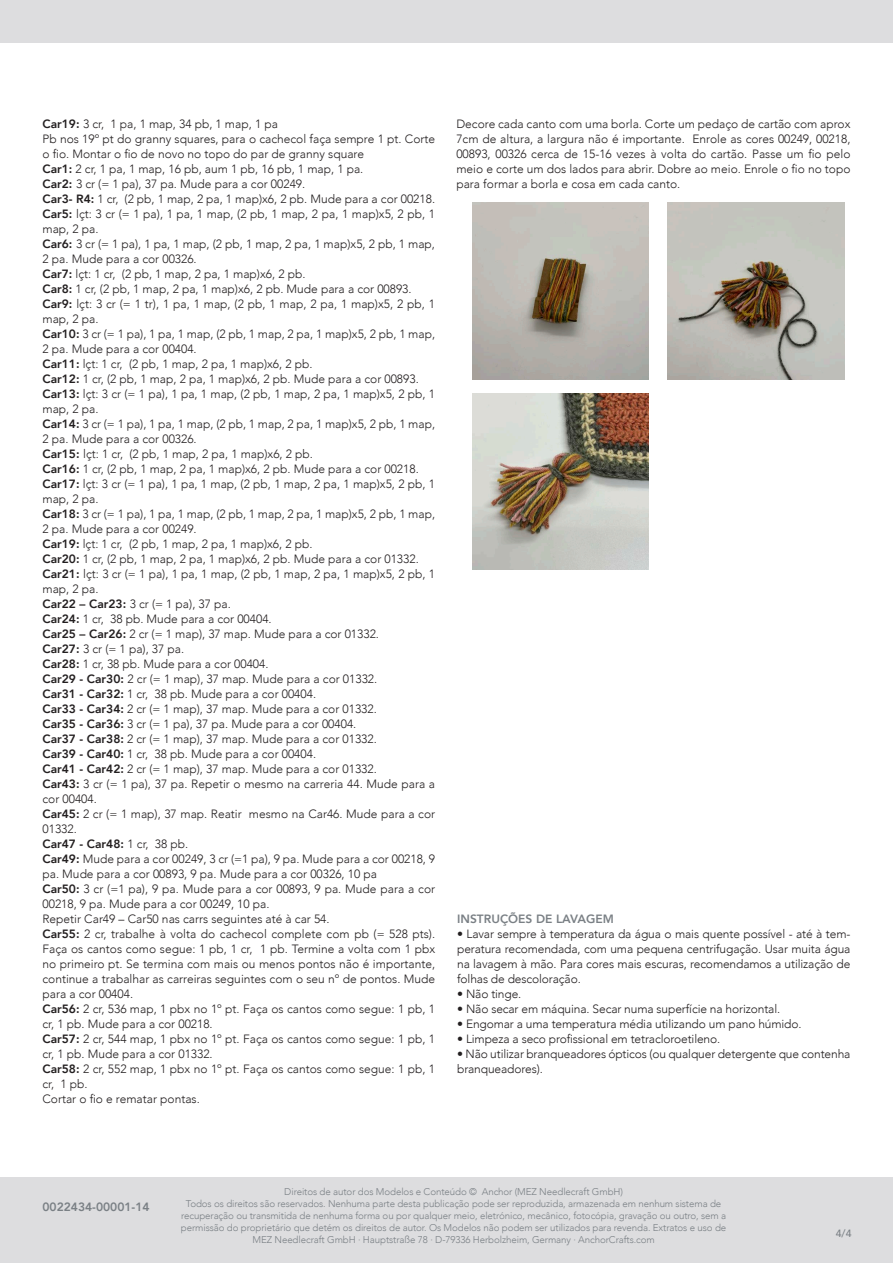
<style>
.page{position:relative;width:893px;height:1263px;background:#fff}
.page>*{position:absolute;margin:0;border:0;box-sizing:border-box;transform-origin:0 0}
.t1{font:300 12px/15px "Avenir";color:#231f20}
.Design_No{font:800 12px "Avenir";color:#7a8085}
.t2{font:800 12px "Avenir";color:#231f20}
.t3{font:500 10.5px "Avenir";color:#7a8085}
.t4{font:300 9.75px/12px "Avenir";letter-spacing:-.01em;color:#7a8085;text-align:center}
.s1{font-weight:800}
.s2{font-weight:300}
</style>
<div class="page">
<div style="left:0;top:0;width:893px;height:43px;background:#dddddf"></div>
<img style="left:472px;top:203px;width:176px;height:176px">
<img style="left:472px;top:393px;width:176px;height:177px">
<img style="left:668px;top:203px;width:176px;height:176px">
<div style="left:0;top:1178px;width:893px;height:85px;background:#dddddf"></div>
<p class="t1" style="left:43px;top:116px;width:237px"><span class="s1">Car19:</span> 3 cr, 1 pa, 1 map, 34 pb, 1 map, 1 pa</p>
<p class="t1" style="left:43px;top:131px;width:394px">Pb nos 19º pt do granny squares, para o cachecol faça sempre 1 pt. Corte o fio. Montar o fio de novo no topo do par de granny square</p>
<p class="t1" style="left:43px;top:161px;width:322px"><span class="s1">Car1:</span> 2 cr, 1 pa, 1 map, 16 pb, aum 1 pb, 16 pb, 1 map, 1 pa.</p>
<p class="t1" style="left:43px;top:176px;width:264px"><span class="s1">Car2:</span> 3 cr (= 1 pa), 37 pa. Mude para a cor 00249.</p>
<p class="t1" style="left:43px;top:191px;width:394px"><span class="s1">Car3- R4:</span> 1 cr, (2 pb, 1 map, 2 pa, 1 map)x6, 2 pb. Mude para a cor 00218.</p>
<p class="t1" style="left:43px;top:206px;width:394px"><span class="s1">Car5:</span> lçt: 3 cr (= 1 pa), 1 pa, 1 map, (2 pb, 1 map, 2 pa, 1 map)x5, 2 pb, 1 map, 2 pa.</p>
<p class="t1" style="left:43px;top:236px;width:394px"><span class="s1">Car6:</span> 3 cr (= 1 pa), 1 pa, 1 map, (2 pb, 1 map, 2 pa, 1 map)x5, 2 pb, 1 map,<br>2 pa. Mude para a cor 00326.</p>
<p class="t1" style="left:43px;top:266px;width:264px"><span class="s1">Car7:</span> lçt: 1 cr, (2 pb, 1 map, 2 pa, 1 map)x6, 2 pb.</p>
<p class="t1" style="left:43px;top:281px;width:371px"><span class="s1">Car8:</span> 1 cr, (2 pb, 1 map, 2 pa, 1 map)x6, 2 pb. Mude para a cor 00893.</p>
<p class="t1" style="left:43px;top:296px;width:394px"><span class="s1">Car9:</span> lçt: 3 cr (= 1 tr), 1 pa, 1 map, (2 pb, 1 map, 2 pa, 1 map)x5, 2 pb, 1 map, 2 pa.</p>
<p class="t1" style="left:43px;top:326px;width:394px"><span class="s1">Car10:</span> 3 cr (= 1 pa), 1 pa, 1 map, (2 pb, 1 map, 2 pa, 1 map)x5, 2 pb, 1 map,<br>2 pa. Mude para a cor 00404.</p>
<p class="t1" style="left:43px;top:356px;width:272px"><span class="s1">Car11:</span> lçt: 1 cr, (2 pb, 1 map, 2 pa, 1 map)x6, 2 pb.</p>
<p class="t1" style="left:43px;top:371px;width:378px"><span class="s1">Car12:</span> 1 cr, (2 pb, 1 map, 2 pa, 1 map)x6, 2 pb. Mude para a cor 00893.</p>
<p class="t1" style="left:43px;top:386px;width:394px"><span class="s1">Car13:</span> lçt: 3 cr (= 1 pa), 1 pa, 1 map, (2 pb, 1 map, 2 pa, 1 map)x5, 2 pb, 1 map, 2 pa.</p>
<p class="t1" style="left:43px;top:416px;width:394px"><span class="s1">Car14:</span> 3 cr (= 1 pa), 1 pa, 1 map, (2 pb, 1 map, 2 pa, 1 map)x5, 2 pb, 1 map,<br>2 pa. Mude para a cor 00326.</p>
<p class="t1" style="left:43px;top:446px;width:272px"><span class="s1">Car15:</span> lçt: 1 cr, (2 pb, 1 map, 2 pa, 1 map)x6, 2 pb.</p>
<p class="t1" style="left:43px;top:461px;width:378px"><span class="s1">Car16:</span> 1 cr, (2 pb, 1 map, 2 pa, 1 map)x6, 2 pb. Mude para a cor 00218.</p>
<p class="t1" style="left:43px;top:476px;width:394px"><span class="s1">Car17:</span> lçt: 3 cr (= 1 pa), 1 pa, 1 map, (2 pb, 1 map, 2 pa, 1 map)x5, 2 pb, 1 map, 2 pa.</p>
<p class="t1" style="left:43px;top:506px;width:394px"><span class="s1">Car18:</span> 3 cr (= 1 pa), 1 pa, 1 map, (2 pb, 1 map, 2 pa, 1 map)x5, 2 pb, 1 map,<br>2 pa. Mude para a cor 00249.</p>
<p class="t1" style="left:43px;top:536px;width:272px"><span class="s1">Car19:</span> lçt: 1 cr, (2 pb, 1 map, 2 pa, 1 map)x6, 2 pb.</p>
<p class="t1" style="left:43px;top:551px;width:378px"><span class="s1">Car20:</span> 1 cr, (2 pb, 1 map, 2 pa, 1 map)x6, 2 pb. Mude para a cor 01332.</p>
<p class="t1" style="left:43px;top:566px;width:394px"><span class="s1">Car21:</span> lçt: 3 cr (= 1 pa), 1 pa, 1 map, (2 pb, 1 map, 2 pa, 1 map)x5, 2 pb, 1 map, 2 pa.</p>
<p class="t1" style="left:43px;top:596px;width:190px"><span class="s1">Car22 – Car23:</span> 3 cr (= 1 pa), 37 pa.</p>
<p class="t1" style="left:43px;top:611px;width:231px"><span class="s1">Car24:</span> 1 cr, 38 pb. Mude para a cor 00404.</p>
<p class="t1" style="left:43px;top:626px;width:338px"><span class="s1">Car25 – Car26:</span> 2 cr (= 1 map), 37 map. Mude para a cor 01332.</p>
<p class="t1" style="left:43px;top:641px;width:143px"><span class="s1">Car27:</span> 3 cr (= 1 pa), 37 pa.</p>
<p class="t1" style="left:43px;top:656px;width:228px"><span class="s1">Car28:</span> 1 cr, 38 pb. Mude para a cor 00404.</p>
<p class="t1" style="left:43px;top:671px;width:336px"><span class="s1">Car29 - Car30:</span> 2 cr (= 1 map), 37 map. Mude para a cor 01332.</p>
<p class="t1" style="left:43px;top:686px;width:275px"><span class="s1">Car31 - Car32:</span> 1 cr, 38 pb. Mude para a cor 00404.</p>
<p class="t1" style="left:43px;top:701px;width:336px"><span class="s1">Car33 - Car34:</span> 2 cr (= 1 map), 37 map. Mude para a cor 01332.</p>
<p class="t1" style="left:43px;top:716px;width:315px"><span class="s1">Car35 - Car36:</span> 3 cr (= 1 pa), 37 pa. Mude para a cor 00404.</p>
<p class="t1" style="left:43px;top:731px;width:336px"><span class="s1">Car37 - Car38:</span> 2 cr (= 1 map), 37 map. Mude para a cor 01332.</p>
<p class="t1" style="left:43px;top:746px;width:275px"><span class="s1">Car39 - Car40:</span> 1 cr, 38 pb. Mude para a cor 00404.</p>
<p class="t1" style="left:43px;top:761px;width:336px"><span class="s1">Car41 - Car42:</span> 2 cr (= 1 map), 37 map. Mude para a cor 01332.</p>
<p class="t1" style="left:43px;top:776px;width:394px"><span class="s1">Car43:</span> 3 cr (= 1 pa), 37 pa. Repetir o mesmo na carreria 44. Mude para a cor 00404.</p>
<p class="t1" style="left:43px;top:806px;width:394px"><span class="s1">Car45:</span> 2 cr (= 1 map), 37 map. Reatir mesmo na Car46. Mude para a cor<br>01332.</p>
<p class="t2" style="left:43px;top:834px;width:147px">Car47 - Car48: <span class="s2">1 cr, 38 pb.</span></p>
<p class="t1" style="left:43px;top:851px;width:394px"><span class="s1">Car49:</span> Mude para a cor 00249, 3 cr (=1 pa), 9 pa. Mude para a cor 00218, 9 pa. Mude para a cor 00893, 9 pa. Mude para a cor 00326, 10 pa</p>
<p class="t1" style="left:43px;top:881px;width:394px"><span class="s1">Car50:</span> 3 cr (=1 pa), 9 pa. Mude para a cor 00893, 9 pa. Mude para a cor<br>00218, 9 pa. Mude para a cor 00249, 10 pa.</p>
<p class="t1" style="left:43px;top:911px;width:289px">Repetir Car49 – Car50 nas carrs seguintes até à car 54.</p>
<p class="t1" style="left:43px;top:926px;width:394px;text-align:justify"><span class="s1">Car55:</span> 2 cr, trabalhe à volta do cachecol complete com pb (= 528 pts).<br>Faça os cantos como segue: 1 pb, 1 cr, 1 pb. Termine a volta com 1 pbx no primeiro pt. Se termina com mais ou menos pontos não é importante, continue a trabalhar as carreiras seguintes com o seu nº de pontos. Mude para a cor 00404.</p>
<p class="t1" style="left:43px;top:1001px;width:394px"><span class="s1">Car56:</span> 2 cr, 536 map, 1 pbx no 1º pt. Faça os cantos como segue: 1 pb, 1 cr, 1 pb. Mude para a cor 00218.</p>
<p class="t1" style="left:43px;top:1031px;width:394px"><span class="s1">Car57:</span> 2 cr, 544 map, 1 pbx no 1º pt. Faça os cantos como segue: 1 pb, 1 cr, 1 pb. Mude para a cor 01332.</p>
<p class="t1" style="left:43px;top:1061px;width:394px"><span class="s1">Car58:</span> 2 cr, 552 map, 1 pbx no 1º pt. Faça os cantos como segue: 1 pb, 1 cr, 1 pb.</p>
<p class="t1" style="left:43px;top:1091px;width:159px">Cortar o fio e rematar pontas.</p>
<p class="t1" style="left:456px;top:116px;width:396px;text-align:justify">Decore cada canto com uma borla. Corte um pedaço de cartão com aprox 7cm de altura, a largura não é importante. Enrole as cores 00249, 00218, 00893, 00326 cerca de 15-16 vezes à volta do cartão. Passe um fio pelo meio e corte um dos lados para abrir. Dobre ao meio. Enrole o fio no topo para formar a borla e cosa em cada canto.</p>
<p class="Design_No" style="left:457px;top:909px;width:158px">INSTRUÇÕES DE LAVAGEM</p>
<p class="t1" style="left:457px;top:926px;width:395px;text-align:justify">• Lavar sempre à temperatura da água o mais quente possível - até à tem&shy;peratura recomendada, com uma pequena centrifugação. Usar muita água na lavagem à mão. Para cores mais escuras, recomendamos a utilização de folhas de descoloração.</p>
<p class="t1" style="left:457px;top:986px;width:66px">• Não tinge.</p>
<p class="t1" style="left:457px;top:1001px;width:325px">• Não secar em máquina. Secar numa superfície na horizontal.</p>
<p class="t1" style="left:457px;top:1016px;width:346px">• Engomar a uma temperatura média utilizando um pano húmido.</p>
<p class="t1" style="left:457px;top:1031px;width:265px">• Limpeza a seco profissional em tetracloroetileno.</p>
<p class="t1" style="left:457px;top:1046px;width:395px">• Não utilizar branqueadores ópticos (ou qualquer detergente que contenha branqueadores).</p>
<p class="Design_No" style="left:43px;top:1197px;width:109px">0022434-00001-14</p>
<p class="t4" style="left:284px;top:1186px;width:340px">Direitos de autor dos Modelos e Conteúdo © Anchor (MEZ Needlecraft GmbH)</p>
<p class="t4" style="left:181px;top:1198px;width:547px">Todos os direitos são reservados. Nenhuma parte desta publicação pode ser reproduzida, armazenada em nenhum sistema de recuperação ou transmitida de nenhuma forma ou por qualquer meio, eletrónico, mecânico, fotocópia, gravação ou outro, sem a permissão do proprietário que detém os direitos de autor. Os Modelos não podem ser utilizados para revenda. Extratos e uso de</p>
<p class="t4" style="left:252px;top:1234px;width:404px">MEZ Needlecraft GmbH · Hauptstraße 78 · D-79336 Herbolzheim, Germany · AnchorCrafts.com</p>
<p class="t3" style="left:836px;top:1225px;width:17px">4/4</p>
</div>
